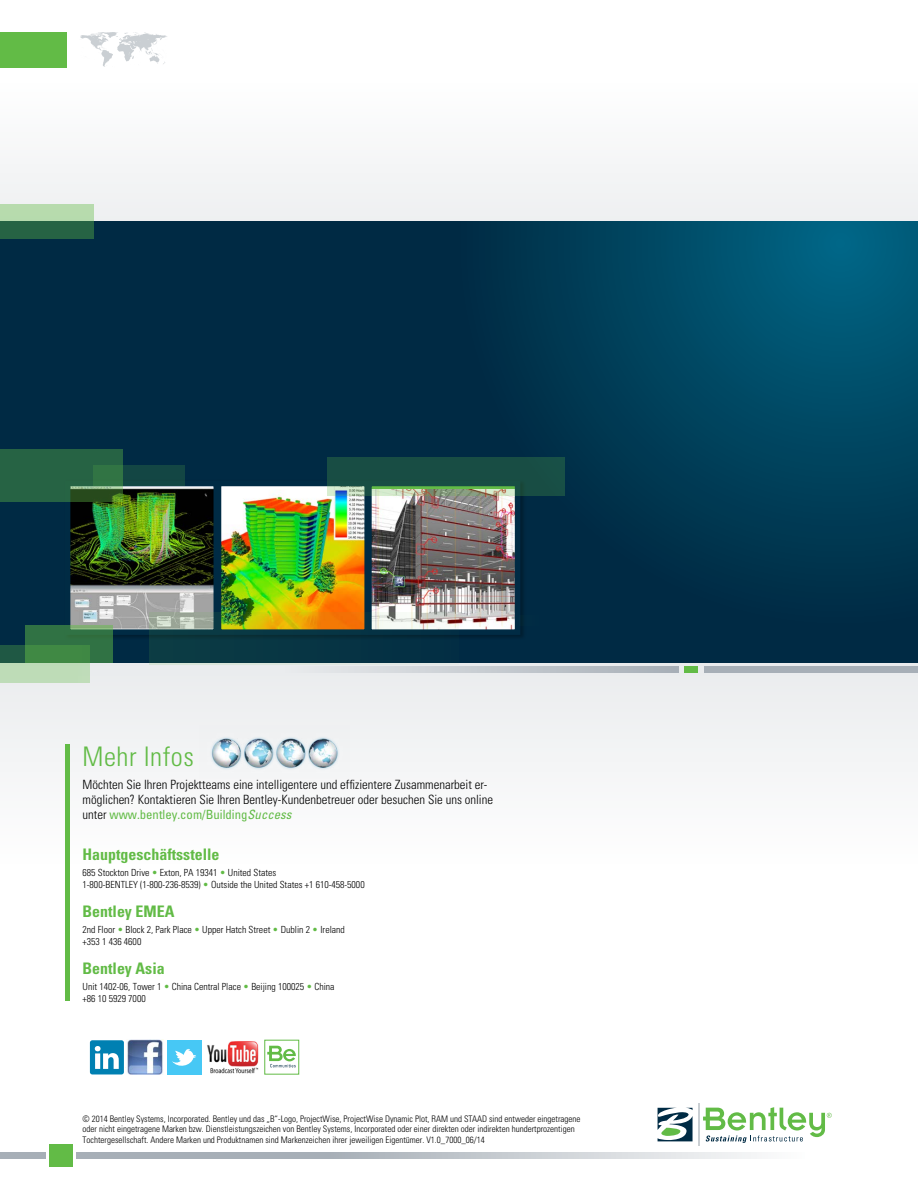
<style>
.page{position:relative;width:918px;height:1188px;background:#fff}
.page>*{position:absolute;margin:0;border:0;box-sizing:border-box;transform-origin:0 0}
.t1{font:300 condensed 27px "Univers";letter-spacing:.02em;color:#62bb46}
.t2{font:700 condensed 15.9px "Univers";color:#62bb46}
.t3{font:300 condensed 12.75px/15.3px "Univers";color:#000}
.t4{font:300 condensed 9.75px/11.7px "Univers";color:#000}
.t5{font:300 condensed 9px/10.5px "Univers";color:#000}
.s1{font-weight:400;color:#62bb46}
.s2{font-weight:400;font-style:italic;color:#62bb46}
.s3{color:#62bb46}
</style>
<div class="page">
<div style="left:49px;top:1144px;width:23px;height:22px;background:#62bb46"></div>
<div style="left:0;top:1152px;width:46px;height:6px;background:#a7afb7"></div>
<svg style="left:76px;top:1152px;width:681px;height:6px;background:#bfc5ca"></svg>
<svg style="left:80px;top:32px;width:87px;height:35px"></svg>
<div style="left:0;top:32px;width:67px;height:36px;background:#62bb46"></div>
<div style="left:0;top:80px;width:918px;height:184px;background:#f6f7f8"></div>
<div style="left:0;top:656px;width:918px;height:211px;background:#f4f5f6"></div>
<svg style="left:0;top:221px;width:918px;height:441px;background:#00354f"></svg>
<svg style="left:0;top:204px;width:93px;height:35px;background:#6c9d77"></svg>
<svg style="left:285px;top:666px;width:394px;height:6px;background:#c7ccd1"></svg>
<div style="left:685px;top:666px;width:13px;height:6px;background:#62bb46"></div>
<div style="left:704px;top:666px;width:214px;height:6px;background:#a7afb7"></div>
<div style="left:64px;top:479px;width:463px;height:161px;background:#00233a"></div>
<img style="left:72px;top:488px;width:140px;height:140px">
<div style="left:65px;top:481px;width:154px;height:154px;border:6px solid #002b44"></div>
<img style="left:373px;top:495px;width:140px;height:133px">
<div style="left:366px;top:481px;width:154px;height:154px;border:6px solid #002b44"></div>
<img style="left:223px;top:488px;width:140px;height:124px">
<div style="left:216px;top:481px;width:154px;height:154px;border:6px solid #002b44"></div>
<hr style="left:698px;top:1103px;width:2px;height:43px;background:#cacfd3">
<svg style="left:658px;top:1108px;width:35px;height:33px"></svg>
<svg style="left:703px;top:1107px;width:129px;height:36px"></svg>
<svg style="left:0;top:646px;width:90px;height:37px;background:#9fc2a1"></svg>
<div style="left:519px;top:615px;width:92px;height:11px;background:#002a44"></div>
<svg style="left:149px;top:612px;width:309px;height:53px;background:#4c6253"></svg>
<svg style="left:0;top:450px;width:122px;height:52px;background:#2a6341"></svg>
<svg style="left:25px;top:626px;width:87px;height:37px;background:#397d46"></svg>
<svg style="left:93px;top:466px;width:92px;height:20px;background:#1c5543"></svg>
<img style="left:211px;top:737px;width:128px;height:32px">
<div style="left:65px;top:745px;width:5px;height:256px;background:#62bb46"></div>
<svg style="left:327px;top:457px;width:238px;height:38px;background:#2f6050"></svg>
<img style="left:207px;top:1040px;width:58px;height:33px">
<div style="left:167px;top:1040px;width:34px;height:34px;background:#47c8f5"></div>
<svg style="left:172px;top:1049px;width:24px;height:17px"></svg>
<img style="left:127px;top:1040px;width:36px;height:35px">
<div style="left:90px;top:1040px;width:34px;height:34px;background:#0080b2;border-radius:2px"></div>
<svg style="left:95px;top:1046px;width:24px;height:23px"></svg>
<svg style="left:267px;top:1046px;width:29px;height:21px"></svg>
<h1 class="t1" style="left:83px;top:740px;width:113px">Mehr Infos</h1>
<h3 class="t3" style="left:83px;top:777px;width:412px">Möchten Sie Ihren Projektteams eine intelligentere und effizientere Zusammenarbeit er&shy;möglichen? Kontaktieren Sie Ihren Bentley-Kundenbetreuer oder besuchen Sie uns online unter <span class="s1">www.bentley.com/Building</span><span class="s2">Success</span></h3>
<h2 class="t2" style="left:83px;top:845px;width:139px">Hauptgeschäftsstelle</h2>
<p class="t4" style="left:83px;top:867px;width:284px">685 Stockton Drive <span class="s3">•</span> Exton, PA 19341 <span class="s3">•</span> United States<br>1-800-BENTLEY (1-800-236-8539) <span class="s3">•</span> Outside the United States +1 610-458-5000</p>
<h2 class="t2" style="left:83px;top:902px;width:93px">Bentley EMEA</h2>
<p class="t4" style="left:83px;top:924px;width:264px">2nd Floor <span class="s3">•</span> Block 2, Park Place <span class="s3">•</span> Upper Hatch Street <span class="s3">•</span> Dublin 2 <span class="s3">•</span> Ireland +353 1 436 4600</p>
<h2 class="t2" style="left:83px;top:959px;width:84px">Bentley Asia</h2>
<p class="t4" style="left:83px;top:981px;width:254px">Unit 1402-06, Tower 1 <span class="s3">•</span> China Central Place <span class="s3">•</span> Beijing 100025 <span class="s3">•</span> China +86 10 5929 7000</p>
<p class="t5" style="left:83px;top:1113px;width:500px">© 2014 Bentley Systems, Incorporated. Bentley und das „B“-Logo, ProjectWise, ProjectWise Dynamic Plot, RAM und STAAD sind entweder eingetragene oder nicht eingetragene Marken bzw. Dienstleistungszeichen von Bentley Systems, Incorporated oder einer direkten oder indirekten hundertprozentigen<br>Tochtergesellschaft. Andere Marken und Produktnamen sind Markenzeichen ihrer jeweiligen Eigentümer. V1.0_7000_06/14</p>
</div>
